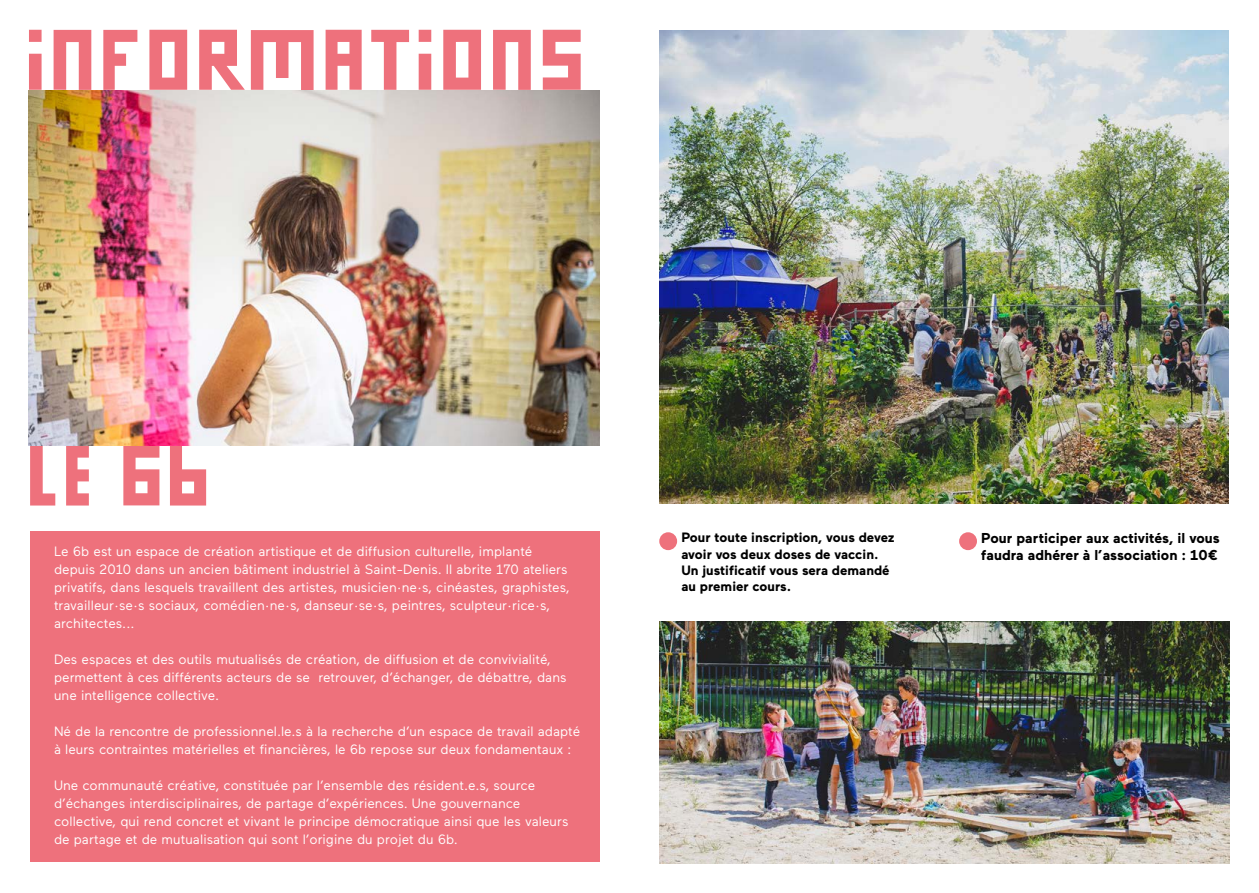
<style>
.page{position:relative;width:1259px;height:893px;background:#fff}
.page>*{position:absolute;margin:0;border:0;box-sizing:border-box;transform-origin:0 0}
.t1{font:60px "Residenthequedroite";color:#ee717c}
.t2{font:700 14.25px "Maax";color:#000}
.t3{font:13.5px/18px "Maax";color:#fff}
.t4{font:700 13.5px/16.2px "Maax";color:#000}
</style>
<div class="page">
<div style="left:30px;top:531px;width:570px;height:331px;background:#ee717c"></div>
<div style="left:659px;top:532px;width:18px;height:18px;background:#ee717c;border-radius:50%"></div>
<div style="left:959px;top:532px;width:18px;height:18px;background:#ee717c;border-radius:50%"></div>
<img style="left:29px;top:90px;width:571px;height:356px">
<img style="left:659px;top:621px;width:570px;height:242px">
<img style="left:659px;top:30px;width:569px;height:474px">
<h1 class="t1" style="left:23px;top:22px;width:565px">INFORMATIONS</h1>
<h1 class="t1" style="left:24px;top:438px;width:189px">LE 6b</h1>
<p class="t4" style="left:681px;top:530px;width:215px">Pour toute inscription, vous devez avoir vos deux doses de vaccin.<br>Un justificatif vous sera demandé au premier cours.</p>
<p class="t2" style="left:981px;top:530px;width:240px">Pour participer aux activités, il vous</p>
<p class="t3" style="left:54px;top:543px;width:480px">Le 6b est un espace de création artistique et de diffusion culturelle, implanté</p>
<p class="t2" style="left:981px;top:547px;width:238px">faudra adhérer à l’association : 10€</p>
<p class="t3" style="left:54px;top:561px;width:517px">depuis 2010 dans un ancien bâtiment industriel à Saint-Denis. Il abrite 170 ateliers privatifs, dans lesquels travaillent des artistes, musicien·ne·s, cinéastes, graphistes, travailleur·se·s sociaux, comédien·ne·s, danseur·se·s, peintres, sculpteur·rice·s, architectes...</p>
<p class="t3" style="left:54px;top:651px;width:514px">Des espaces et des outils mutualisés de création, de diffusion et de convivialité, permettent à ces différents acteurs de se retrouver, d’échanger, de débattre, dans une intelligence collective.</p>
<p class="t3" style="left:54px;top:723px;width:528px">Né de la rencontre de professionnel.le.s à la recherche d’un espace de travail adapté à leurs contraintes matérielles et financières, le 6b repose sur deux fondamentaux :</p>
<p class="t3" style="left:54px;top:777px;width:516px">Une communauté créative, constituée par l’ensemble des résident.e.s, source d’échanges interdisciplinaires, de partage d’expériences. Une gouvernance collective, qui rend concret et vivant le principe démocratique ainsi que les valeurs de partage et de mutualisation qui sont l’origine du projet du 6b.</p>
</div>
